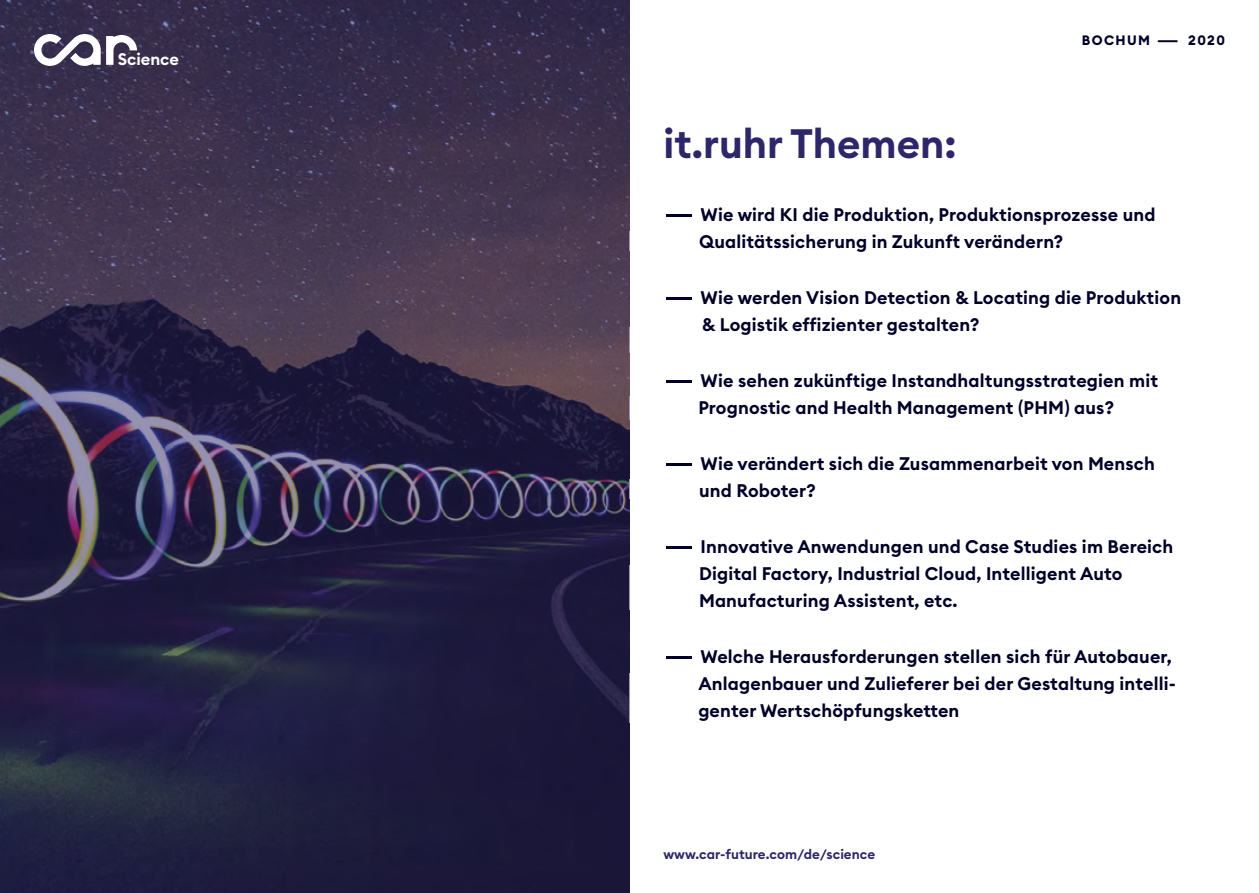
<style>
.page{position:relative;width:1259px;height:893px;background:#fff}
.page>*{position:absolute;margin:0;border:0;box-sizing:border-box;transform-origin:0 0}
.t1{font:600 40.5px "Euclid Circular B";color:#2d2769}
.t2{font:600 18px/27px "Euclid Circular B";letter-spacing:.01em;color:#000028;scale:3 1}
.t3{font:600 16.5px "Euclid Circular B";color:#fff}
.t4{font:600 13.5px "Euclid Circular B";color:#2d2769}
.t5{font:700 13.5px "Euclid Circular B";letter-spacing:.1em;color:#000028}
</style>
<div class="page">
<svg style="left:0;top:0;width:629px;height:893px;background:#2f2847"></svg>
<svg style="left:34px;top:34px;width:103px;height:32px"></svg>
<p class="t3" style="left:118px;top:48px;width:63px">Science</p>
<h1 class="t1" style="left:663px;top:118px;width:294px">it.ruhr Themen:</h1>
<p class="t5" style="left:1082px;top:31px;width:145px">BOCHUM – 2020</p>
<p class="t2" style="left:699px;top:201px;width:154px;text-indent:-36px">–Wie wird KI die Produktion, Produktionsprozesse und<br>Qualitätssicherung in Zukunft verändern?</p>
<p class="t2" style="left:702px;top:284px;width:161px;text-indent:-38px">–Wie werden Vision Detection &amp; Locating die Produktion &amp; Logistik effizienter gestalten?</p>
<p class="t2" style="left:663px;top:367px;width:166px;text-align:center">–Wie sehen zukünftige Instandhaltungsstrategien mit<br>Prognostic and Health Management (PHM) aus?</p>
<p class="t2" style="left:699px;top:450px;width:153px;text-indent:-36px">–Wie verändert sich die Zusammenarbeit von Mensch und Roboter?</p>
<p class="t2" style="left:699px;top:533px;width:160px;text-indent:-36px">–Innovative Anwendungen und Case Studies im Bereich<br>Digital Factory, Industrial Cloud, Intelligent Auto<br>Manufacturing Assistent, etc.</p>
<p class="t2" style="left:698px;top:643px;width:161px;text-indent:-35px">–Welche Herausforderungen stellen sich für Autobauer,<br>Anlagenbauer und Zulieferer bei der Gestaltung intelli&shy;genter Wertschöpfungsketten</p>
<p class="t4" style="left:663px;top:845px;width:213px">www.car-future.com/de/science</p>
</div>
